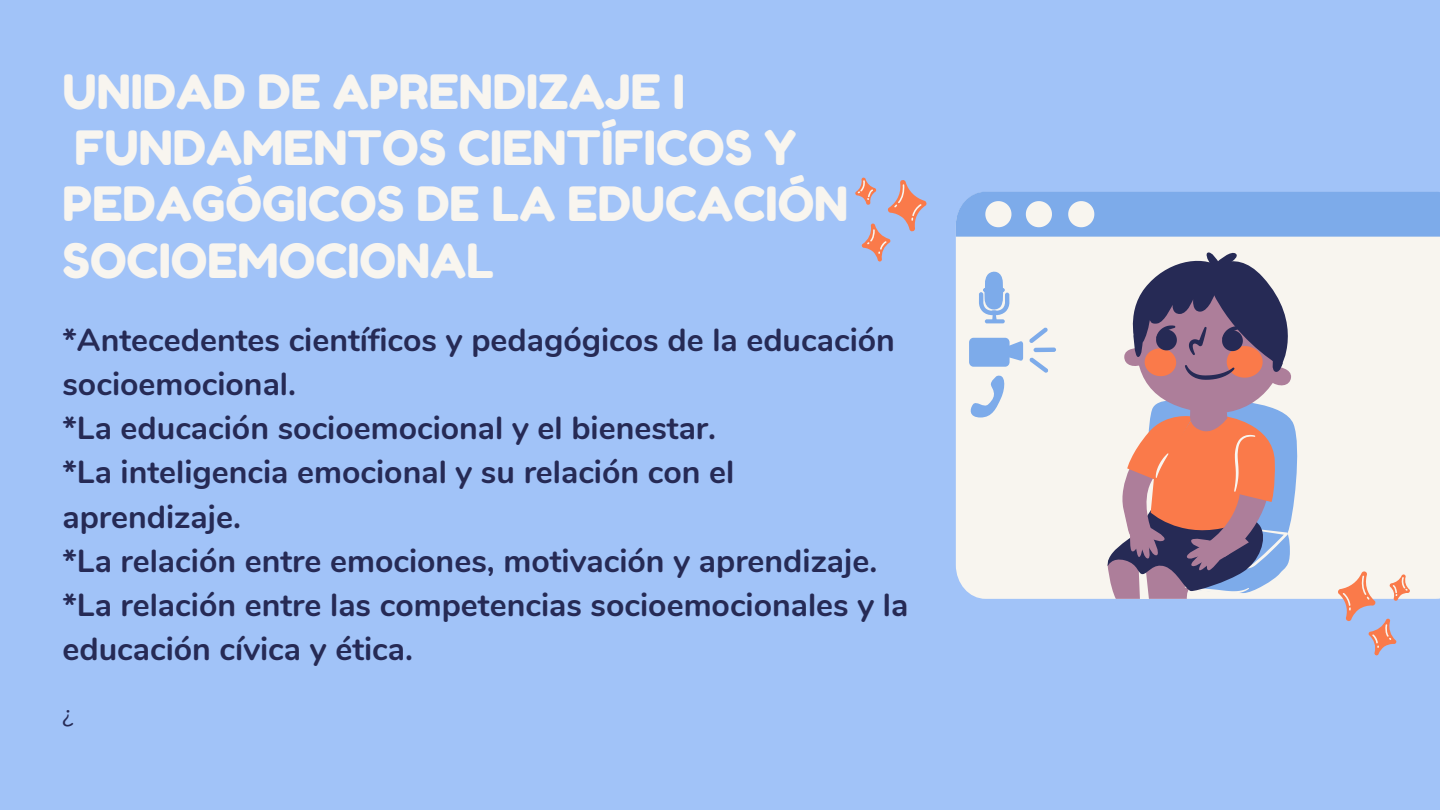
<style>
.page{position:relative;width:1440px;height:810px;background:#a1c3f8}
.page>*{position:absolute;margin:0;border:0;box-sizing:border-box;transform-origin:0 0}
.t1{font:47.2px/56.2px "Fredoka One";color:#f8f5ef}
.t2{font:700 32px/44.2px "Nunito";color:#262a55}
.t3{font:24px "Nunito";color:#262a55}
</style>
<div class="page">
<div style="left:956px;top:237px;width:484px;height:362px;background:#f8f5ef"></div>
<svg style="left:979px;top:270px;width:30px;height:50px"></svg>
<svg style="left:985px;top:319px;width:20px;height:4px"></svg>
<div style="left:969px;top:338px;width:41px;height:29px;background:#7dabea;border-radius:5px"></div>
<svg style="left:1009px;top:341px;width:14px;height:20px"></svg>
<svg style="left:1029px;top:327px;width:27px;height:46px"></svg>
<svg style="left:969px;top:373px;width:37px;height:45px"></svg>
<svg style="left:956px;top:192px;width:484px;height:45px"></svg>
<svg style="left:1106px;top:243px;width:199px;height:356px"></svg>
<svg style="left:855px;top:177px;width:72px;height:85px"></svg>
<svg style="left:1329px;top:560px;width:89px;height:96px"></svg>
<p class="t1" style="left:62px;top:63px;width:787px">UNIDAD DE APRENDIZAJE I<br>FUNDAMENTOS CIENTÍFICOS Y<br>PEDAGÓGICOS DE LA EDUCACIÓN<br>SOCIOEMOCIONAL</p>
<p class="t2" style="left:62px;top:318px;width:834px">*Antecedentes científicos y pedagógicos de la educación socioemocional.</p>
<p class="t2" style="left:62px;top:406px;width:655px">*La educación socioemocional y el bienestar.</p>
<p class="t2" style="left:62px;top:451px;width:673px">*La inteligencia emocional y su relación con el aprendizaje.</p>
<p class="t2" style="left:62px;top:539px;width:816px">*La relación entre emociones, motivación y aprendizaje.</p>
<p class="t2" style="left:62px;top:583px;width:847px">*La relación entre las competencias socioemocionales y la educación cívica y ética.</p>
<p class="t3" style="left:62px;top:697px;width:12px">¿</p>
</div>
